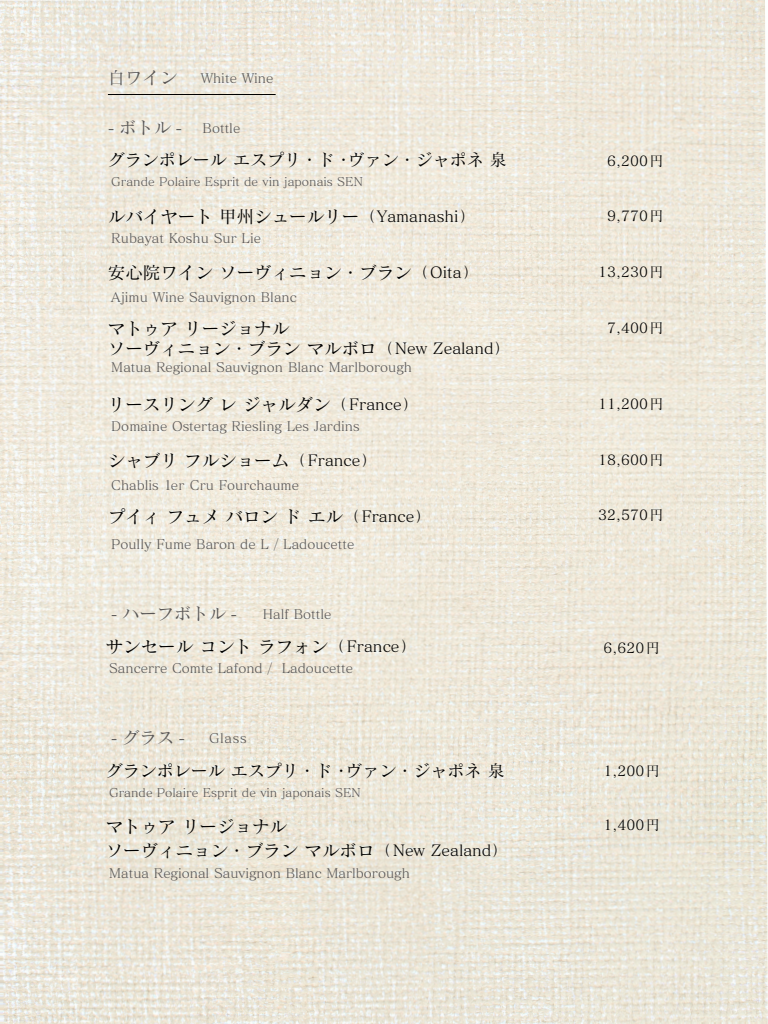
<style>
.page{position:relative;width:768px;height:1024px;background:#fff}
.page>*{position:absolute;margin:0;border:0;box-sizing:border-box;transform-origin:0 0}
.t1{font:17.5px/20px "Matisse Pro N M";color:#000}
.t2{font:17.35px "Matisse Pro N M";color:#595757}
.t3{font:17px "Matisse Pro N M";color:#000}
.t4{font:14px "Matisse Pro N M";color:#000}
.t5{font:13.2px "Matisse Pro N M";color:#595757}
.t6{font:12px "Matisse Pro N M";color:#595757}
.s1{font-size:17.35px}
.s2{font-size:15.5px}
</style>
<div class="page">
<img style="left:0;top:0;width:768px;height:1024px">
<hr style="left:108px;top:94px;width:168px;height:1px;background:#000">
<h2 class="t2" style="left:108px;top:67px;width:71px">白ワイン</h2>
<p class="t5" style="left:201px;top:70px;width:74px">White Wine</p>
<p class="t5" style="left:108px;top:120px;width:134px"><span class="s1">- ボトル -</span> Bottle</p>
<p class="t3" style="left:108px;top:150px;width:400px">グランポレール エスプリ・ド・ヴァン・ジャポネ 泉</p>
<p class="t6" style="left:111px;top:174px;width:253px">Grande Polaire Esprit de vin japonais SEN</p>
<h1 class="t1" style="left:108px;top:206px;width:369px">ルバイヤート 甲州シュールリー<span class="s2">（Yamanashi）</span></h1>
<p class="t5" style="left:111px;top:230px;width:151px">Rubayat Koshu Sur Lie</p>
<h1 class="t1" style="left:108px;top:262px;width:373px">安心院ワイン ソーヴィニョン・ブラン<span class="s2">（ Oita）</span></h1>
<p class="t5" style="left:111px;top:289px;width:187px">Ajimu Wine Sauvignon Blanc</p>
<h1 class="t1" style="left:108px;top:318px;width:404px">マトゥア リージョナル<br>ソーヴィニョン・ブラン マルボロ<span class="s2">（ New Zealand）</span></h1>
<p class="t5" style="left:111px;top:359px;width:302px">Matua Regional Sauvignon Blanc Marlborough</p>
<h1 class="t1" style="left:108px;top:394px;width:313px">リースリング レ ジャルダン<span class="s2">（ France）</span></h1>
<p class="t5" style="left:111px;top:418px;width:250px">Domaine Ostertag Riesling Les Jardins</p>
<h1 class="t1" style="left:108px;top:450px;width:271px">シャブリ フルショーム<span class="s2">（ France）</span></h1>
<h1 class="t1" style="left:108px;top:506px;width:325px">プイィ フュメ バロン ド エル<span class="s2">（ France）</span></h1>
<p class="t5" style="left:111px;top:477px;width:189px">Chablis 1er Cru Fourchaume</p>
<p class="t5" style="left:111px;top:536px;width:245px">Poully Fume Baron de L / Ladoucette</p>
<p class="t4" style="left:607px;top:152px;width:58px">6,200円</p>
<p class="t4" style="left:607px;top:208px;width:58px">9,770円</p>
<p class="t4" style="left:598px;top:263px;width:67px">13,230円</p>
<p class="t4" style="left:607px;top:319px;width:58px">7,400円</p>
<p class="t4" style="left:598px;top:395px;width:67px">11,200円</p>
<p class="t4" style="left:598px;top:451px;width:67px">18,600円</p>
<p class="t4" style="left:598px;top:507px;width:67px">32,570円</p>
<h2 class="t2" style="left:111px;top:603px;width:128px">- ハーフボトル -</h2>
<p class="t5" style="left:263px;top:606px;width:70px">Half Bottle</p>
<h1 class="t1" style="left:106px;top:636px;width:313px">サンセール コント ラフォン<span class="s2">（ France）</span></h1>
<p class="t4" style="left:604px;top:639px;width:58px">6,620円</p>
<p class="t5" style="left:109px;top:660px;width:245px">Sancerre Comte Lafond / Ladoucette</p>
<h2 class="t2" style="left:111px;top:727px;width:76px">- グラス -</h2>
<p class="t5" style="left:209px;top:730px;width:39px">Glass</p>
<p class="t3" style="left:106px;top:760px;width:400px">グランポレール エスプリ・ド・ヴァン・ジャポネ 泉</p>
<p class="t6" style="left:109px;top:785px;width:253px">Grande Polaire Esprit de vin japonais SEN</p>
<h1 class="t1" style="left:106px;top:814px;width:404px;line-height:24px">マトゥア リージョナル<br>ソーヴィニョン・ブラン マルボロ<span class="s2">（ New Zealand）</span></h1>
<p class="t5" style="left:109px;top:865px;width:302px">Matua Regional Sauvignon Blanc Marlborough</p>
<p class="t4" style="left:604px;top:762px;width:58px">1,200円</p>
<p class="t4" style="left:604px;top:816px;width:58px">1,400円</p>
</div>
